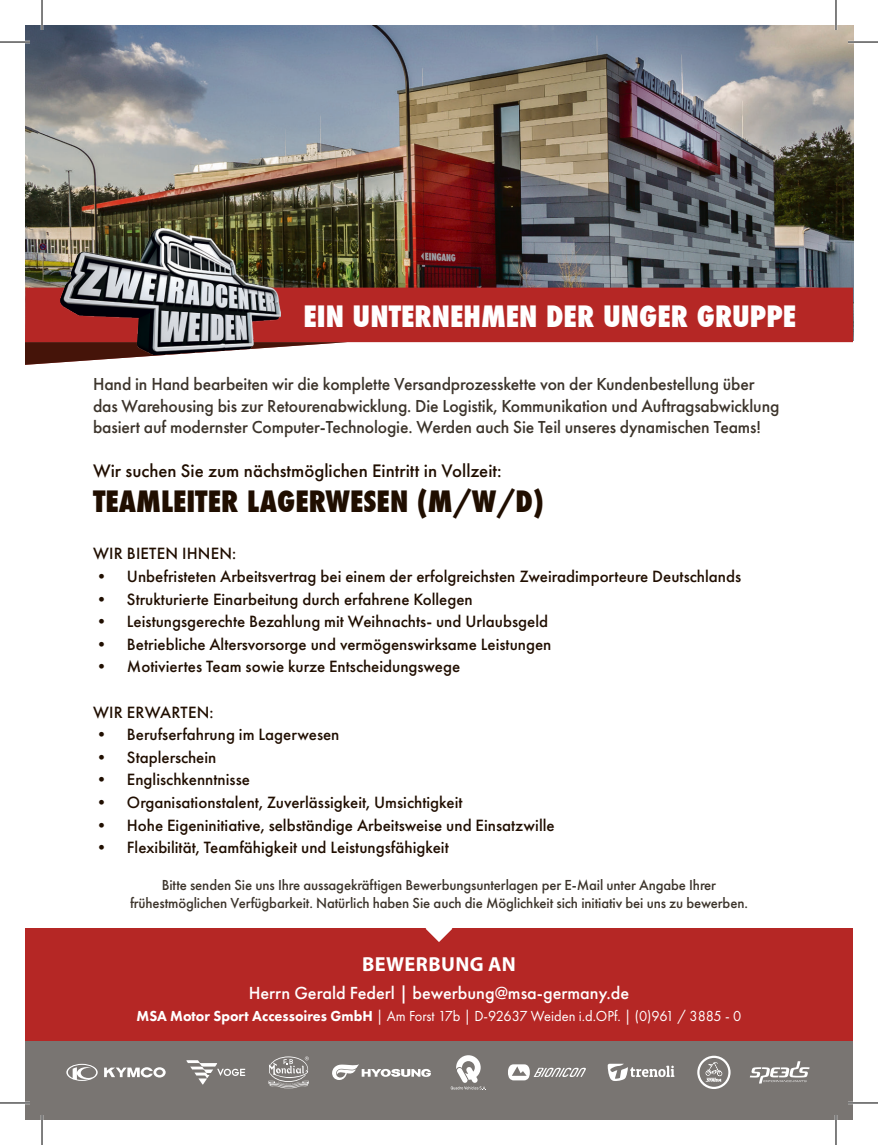
<style>
.page{position:relative;width:878px;height:1145px;background:#fff}
.page>*{position:absolute;margin:0;border:0;box-sizing:border-box;transform-origin:0 0}
.t1{font:800 condensed 28.8px "Futura";color:#fff}
.t2{font:800 condensed 28.8px "Futura";color:#200e00}
.t3{font:700 20.4px "Myriad Pro";letter-spacing:.02em;color:#fff}
.t4{font:500 18.8px "Futura PT";color:#200e00}
.t5{font:500 18.2px "Futura PT";color:#fff}
.t6{font:500 18px/21.6px "Futura PT";letter-spacing:-.01em;color:#3c342b}
.t7{font:500 17px "Futura PT";color:#200e00}
.t8{font:500 15px/18px "Futura PT";letter-spacing:-.01em;color:#3c342b;text-align:center}
.t9{font:15px "Futura PT";color:#fff;scale:.96 1}
.s1{font-weight:800}
</style>
<div class="page">
<img style="left:25px;top:25px;width:828px;height:262px">
<div style="left:25px;top:287px;width:828px;height:55px;background:#b52725"></div>
<div style="left:25px;top:928px;width:828px;height:124px;background:#b52725"></div>
<svg style="left:25px;top:342px;width:323px;height:23px"></svg>
<div style="left:25px;top:1041px;width:828px;height:78px;background:#797572"></div>
<svg style="left:66px;top:1063px;width:32px;height:17px"></svg>
<svg style="left:104px;top:1067px;width:62px;height:10px"></svg>
<svg style="left:186px;top:1060px;width:59px;height:24px"></svg>
<svg style="left:268px;top:1056px;width:41px;height:32px"></svg>
<svg style="left:332px;top:1064px;width:99px;height:15px"></svg>
<svg style="left:451px;top:1055px;width:34px;height:34px"></svg>
<svg style="left:508px;top:1064px;width:78px;height:16px"></svg>
<svg style="left:608px;top:1063px;width:66px;height:17px"></svg>
<svg style="left:697px;top:1055px;width:33px;height:33px"></svg>
<svg style="left:750px;top:1061px;width:59px;height:22px"></svg>
<img style="left:60px;top:229px;width:220px;height:126px">
<svg style="left:425px;top:928px;width:27px;height:13px"></svg>
<hr style="left:0;top:41px;width:30px;height:2px;background:#fff">
<hr style="left:848px;top:41px;width:30px;height:2px;background:#fff">
<hr style="left:0;top:1101px;width:30px;height:2px;background:#fff">
<hr style="left:848px;top:1101px;width:30px;height:2px;background:#fff">
<hr style="left:41px;top:0;width:2px;height:30px;background:#fff">
<hr style="left:41px;top:1114px;width:2px;height:30px;background:#fff">
<hr style="left:834px;top:0;width:3px;height:30px;background:#fff">
<hr style="left:834px;top:1114px;width:3px;height:30px;background:#fff">
<hr style="left:0;top:42px;width:30px;height:1px;background:#000">
<hr style="left:848px;top:42px;width:30px;height:1px;background:#000">
<hr style="left:0;top:1102px;width:30px;height:1px;background:#000">
<hr style="left:848px;top:1102px;width:30px;height:1px;background:#000">
<hr style="left:42px;top:0;width:1px;height:30px;background:#000">
<hr style="left:42px;top:1114px;width:1px;height:30px;background:#000">
<hr style="left:835px;top:0;width:1px;height:30px;background:#000">
<hr style="left:835px;top:1114px;width:1px;height:30px;background:#000">
<h1 class="t1" style="left:303px;top:296px;width:494px">EIN UNTERNEHMEN DER UNGER GRUPPE</h1>
<p class="t6" style="left:93px;top:373px;width:688px">Hand in Hand bearbeiten wir die komplette Versandprozesskette von der Kundenbestellung über das Warehousing bis zur Retourenabwicklung. Die Logistik, Kommunikation und Auftragsabwicklung basiert auf modernster Computer-Technologie. Werden auch Sie Teil unseres dynamischen Teams!</p>
<p class="t4" style="left:93px;top:459px;width:410px">Wir suchen Sie zum nächstmöglichen Eintritt in Vollzeit:</p>
<h1 class="t2" style="left:93px;top:481px;width:452px">TEAMLEITER LAGERWESEN (M/W/D)</h1>
<p class="t7" style="left:93px;top:543px;width:145px">WIR BIETEN IHNEN:</p>
<p class="t7" style="left:93px;top:566px;width:649px">• Unbefristeten Arbeitsvertrag bei einem der erfolgreichsten Zweiradimporteure Deutschlands</p>
<p class="t7" style="left:93px;top:588px;width:381px">• Strukturierte Einarbeitung durch erfahrene Kollegen</p>
<p class="t7" style="left:93px;top:611px;width:456px">• Leistungsgerechte Bezahlung mit Weihnachts- und Urlaubsgeld</p>
<p class="t7" style="left:93px;top:633px;width:460px">• Betriebliche Altersvorsorge und vermögenswirksame Leistungen</p>
<p class="t7" style="left:93px;top:656px;width:369px">• Motiviertes Team sowie kurze Entscheidungswege</p>
<p class="t7" style="left:93px;top:701px;width:122px">WIR ERWARTEN:</p>
<p class="t7" style="left:93px;top:724px;width:248px">• Berufserfahrung im Lagerwesen</p>
<p class="t7" style="left:93px;top:746px;width:125px">• Staplerschein</p>
<p class="t7" style="left:93px;top:769px;width:158px">• Englischkenntnisse</p>
<p class="t7" style="left:93px;top:792px;width:371px">• Organisationstalent, Zuverlässigkeit, Umsichtigkeit</p>
<p class="t7" style="left:93px;top:814px;width:463px">• Hohe Eigeninitiative, selbständige Arbeitsweise und Einsatzwille</p>
<p class="t7" style="left:93px;top:837px;width:357px">• Flexibilität, Teamfähigkeit und Leistungsfähigkeit</p>
<p class="t8" style="left:130px;top:876px;width:619px">Bitte senden Sie uns Ihre aussagekräftigen Bewerbungsunterlagen per E-Mail unter Angabe Ihrer frühestmöglichen Verfügbarkeit. Natürlich haben Sie auch die Möglichkeit sich initiativ bei uns zu bewerben.</p>
<p class="t3" style="left:362px;top:950px;width:155px">BEWERBUNG AN</p>
<p class="t5" style="left:249px;top:981px;width:382px">Herrn Gerald Federl | bewerbung@msa-germany.de</p>
<p class="t9" style="left:137px;top:1007px;width:631px"><span class="s1">MSA Motor Sport Accessoires GmbH</span> | Am Forst 17b | D-92637 Weiden i.d.OPf. | (0)961 / 3885 - 0</p>
</div>
